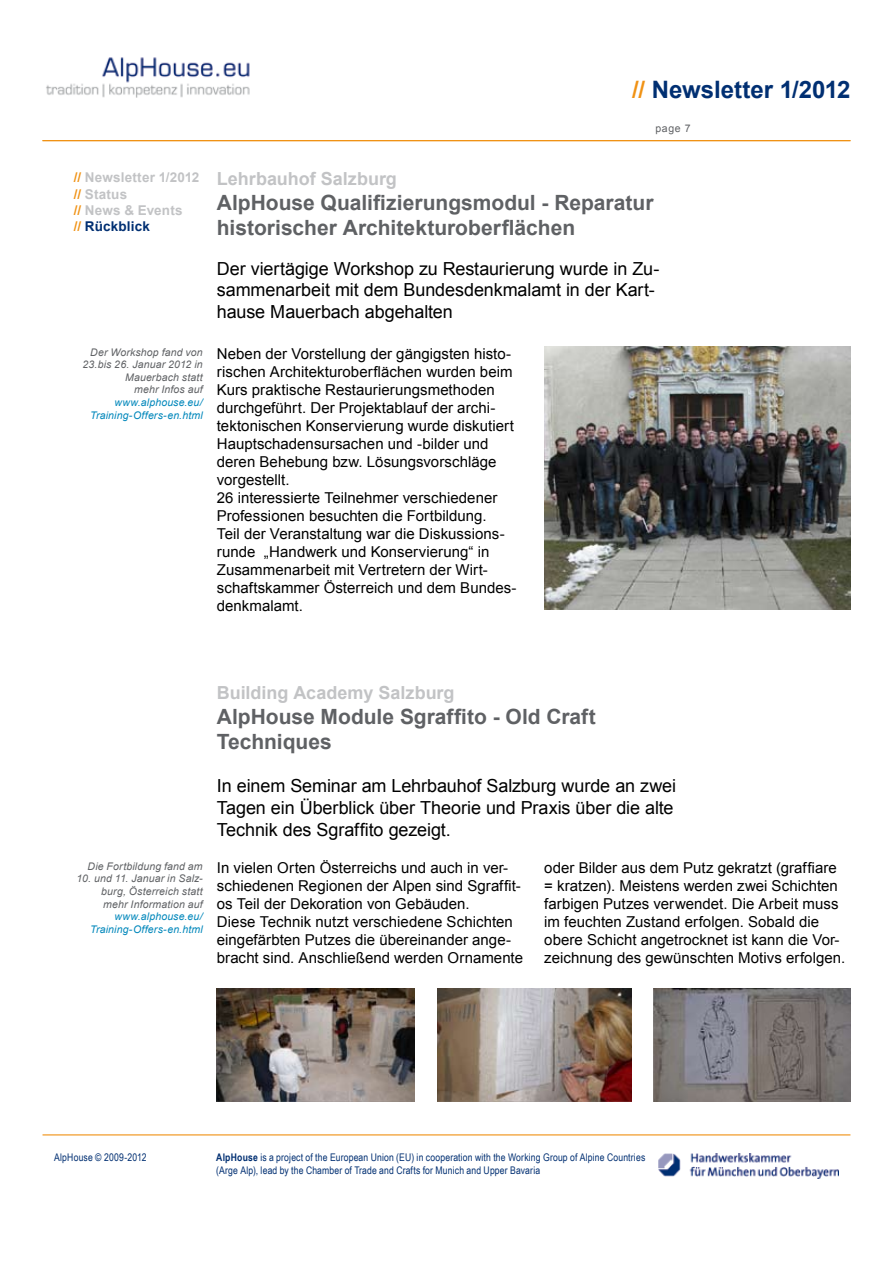
<style>
.page{position:relative;width:893px;height:1263px;background:#fff}
.page>*{position:absolute;margin:0;border:0;box-sizing:border-box;transform-origin:0 0}
.t1{font:700 24px "Arial";color:#002f72}
.t2{font:700 21px/25.2px "Arial";color:#5f6164}
.t3{font:18px/21.6px "Arial";letter-spacing:-.005em;color:#000}
.t4{font:700 18px "Arial";color:#c2c3c5}
.t5{font:15px/18px "Arial";letter-spacing:.005em;color:#000}
.t6{font:700 13.5px/16.2px "Arial";letter-spacing:.01em;color:#c2c3c5}
.t7{font:10.5px/12.6px "Arial Narrow";letter-spacing:.015em;color:#002f72}
.t8{font:italic 10.5px/12.6px "Arial";letter-spacing:.015em;color:#5f6164;text-align:justify}
.t9{font:italic 10.5px/12.6px "Arial";letter-spacing:.015em;color:#0087bb;text-align:right}
.t10{font:10.5px "Arial";color:#5f6164}
.s1{color:#f09214}
.s2{color:#002f72}
.s3{font-weight:700}
</style>
<div class="page">
<img style="left:659px;top:1153px;width:180px;height:26px">
<img style="left:46px;top:57px;width:204px;height:41px">
<hr style="left:43px;top:1134px;width:807px;height:1px;background:#f09214">
<hr style="left:43px;top:140px;width:807px;height:1px;background:#f09214">
<img style="left:544px;top:347px;width:306px;height:262px">
<img style="left:217px;top:989px;width:198px;height:112px">
<img style="left:654px;top:989px;width:196px;height:112px">
<img style="left:438px;top:989px;width:194px;height:112px">
<h1 class="t1" style="left:632px;top:74px;width:220px"><span class="s1">//</span> Newsletter 1/2012</h1>
<p class="t10" style="left:655px;top:121px;width:37px">page 7</p>
<p class="t6" style="left:74px;top:170px;width:127px"><span class="s1">//</span> Newsletter 1/2012 <span class="s1">//</span> Status<br><span class="s1">//</span> News &amp; Events<br><span class="s1">//</span> <span class="s2">Rückblick</span></p>
<p class="t8" style="left:82px;top:346px;width:122px;text-align:right">Der Workshop fand von<br>23.bis 26. Januar 2012 in<br>Mauerbach statt<br>mehr Infos auf</p>
<p class="t9" style="left:90px;top:396px;width:114px">www.alphouse.eu/<br>Training-Offers-en.html</p>
<p class="t4" style="left:217px;top:166px;width:182px">Lehrbauhof Salzburg</p>
<h2 class="t2" style="left:217px;top:191px;width:438px">AlpHouse Qualifizierungsmodul - Reparatur historischer Architekturoberflächen</h2>
<p class="t3" style="left:217px;top:258px;width:444px">Der viertägige Workshop zu Restaurierung wurde in Zu&shy;sammenarbeit mit dem Bundesdenkmalamt in der Kart&shy;hause Mauerbach abgehalten</p>
<p class="t5" style="left:217px;top:344px;width:301px">Neben der Vorstellung der gängigsten histo&shy;rischen Architekturoberflächen wurden beim Kurs praktische Restaurierungsmethoden durchgeführt. Der Projektablauf der archi&shy;tektonischen Konservierung wurde diskutiert Hauptschadensursachen und -bilder und deren Behebung bzw. Lösungsvorschläge vorgestellt.<br>26 interessierte Teilnehmer verschiedener Professionen besuchten die Fortbildung.<br>Teil der Veranstaltung war die Diskussions&shy;runde „Handwerk und Konservierung“ in Zusammenarbeit mit Vertretern der Wirt&shy;schaftskammer Österreich und dem Bundes&shy;denkmalamt.</p>
<p class="t8" style="left:87px;top:860px;width:117px">Die Fortbildung fand am</p>
<p class="t8" style="left:101px;top:872px;width:103px;text-indent:-25px">10. und 11. Januar in Salz&shy;burg, Österreich statt mehr Information auf</p>
<p class="t9" style="left:90px;top:910px;width:114px">www.alphouse.eu/<br>Training-Offers-en.html</p>
<p class="t4" style="left:217px;top:681px;width:239px">Building Academy Salzburg</p>
<h2 class="t2" style="left:217px;top:705px;width:380px">AlpHouse Module Sgraffito - Old Craft<br>Techniques</h2>
<p class="t3" style="left:217px;top:775px;width:461px">In einem Seminar am Lehrbauhof Salzburg wurde an zwei<br>Tagen ein Überblick über Theorie und Praxis über die alte<br>Technik des Sgraffito gezeigt.</p>
<p class="t5" style="left:217px;top:859px;width:308px">In vielen Orten Österreichs und auch in ver&shy;schiedenen Regionen der Alpen sind Sgraffit&shy;os Teil der Dekoration von Gebäuden.<br>Diese Technik nutzt verschiedene Schichten eingefärbten Putzes die übereinander ange&shy;bracht sind. Anschließend werden Ornamente</p>
<p class="t5" style="left:544px;top:859px;width:302px">oder Bilder aus dem Putz gekratzt (graffiare = kratzen). Meistens werden zwei Schichten farbigen Putzes verwendet. Die Arbeit muss im feuchten Zustand erfolgen. Sobald die obere Schicht angetrocknet ist kann die Vor&shy;zeichnung des gewünschten Motivs erfolgen.</p>
<p class="t7" style="left:54px;top:1151px;width:94px">AlpHouse © 2009-2012</p>
<p class="t7" style="left:216px;top:1151px;width:431px"><span class="s3">AlpHouse</span> is a project of the European Union (EU) in cooperation with the Working Group of Alpine Countries (Arge Alp), lead by the Chamber of Trade and Crafts for Munich and Upper Bavaria</p>
</div>
